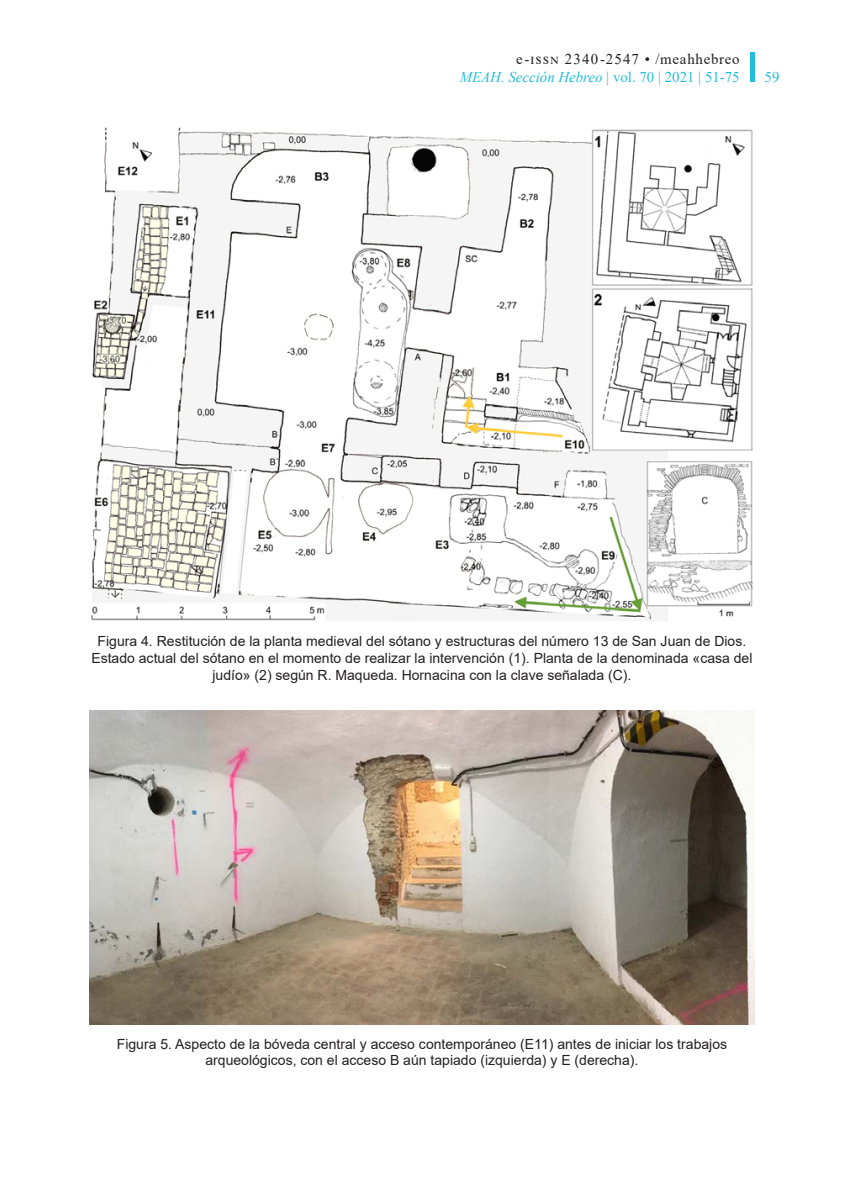
<style>
.page{position:relative;width:844px;height:1191px;background:#fff}
.page>*{position:absolute;margin:0;border:0;box-sizing:border-box;transform-origin:0 0}
.t1{font:14.88px/17.8px "Times New Roman";letter-spacing:.05em;color:#231f20;text-align:right}
.t2{font:14.88px "Times New Roman";color:#22bddd}
.PIE_FOTO{font:14px/16.8px "Arial";color:#231f20;text-align:center}
.s1{font-style:italic;color:#22bddd}
.s2{color:#22bddd}
</style>
<div class="page">
<div style="left:749px;top:52px;width:5px;height:30px;background:#22bddd"></div>
<img style="left:91px;top:127px;width:662px;height:494px">
<img style="left:89px;top:711px;width:665px;height:313px">
<p class="t1" style="left:459px;top:50px;width:281px">e-issn 2340-2547 • /meahhebreo<br><span class="s1">MEAH. Sección Hebreo</span> <span class="s2">| vol. 70 | 2021 | 51-75</span></p>
<p class="t2" style="left:764px;top:66px;width:16px">59</p>
<p class="PIE_FOTO" style="left:91px;top:632px;width:662px">Figura 4. Restitución de la planta medieval del sótano y estructuras del número 13 de San Juan de Dios.<br>Estado actual del sótano en el momento de realizar la intervención (1). Planta de la denominada «casa del judío» (2) según R. Maqueda. Hornacina con la clave señalada (C).</p>
<p class="PIE_FOTO" style="left:117px;top:1035px;width:611px">Figura 5. Aspecto de la bóveda central y acceso contemporáneo (E11) antes de iniciar los trabajos arqueológicos, con el acceso B aún tapiado (izquierda) y E (derecha).</p>
</div>
